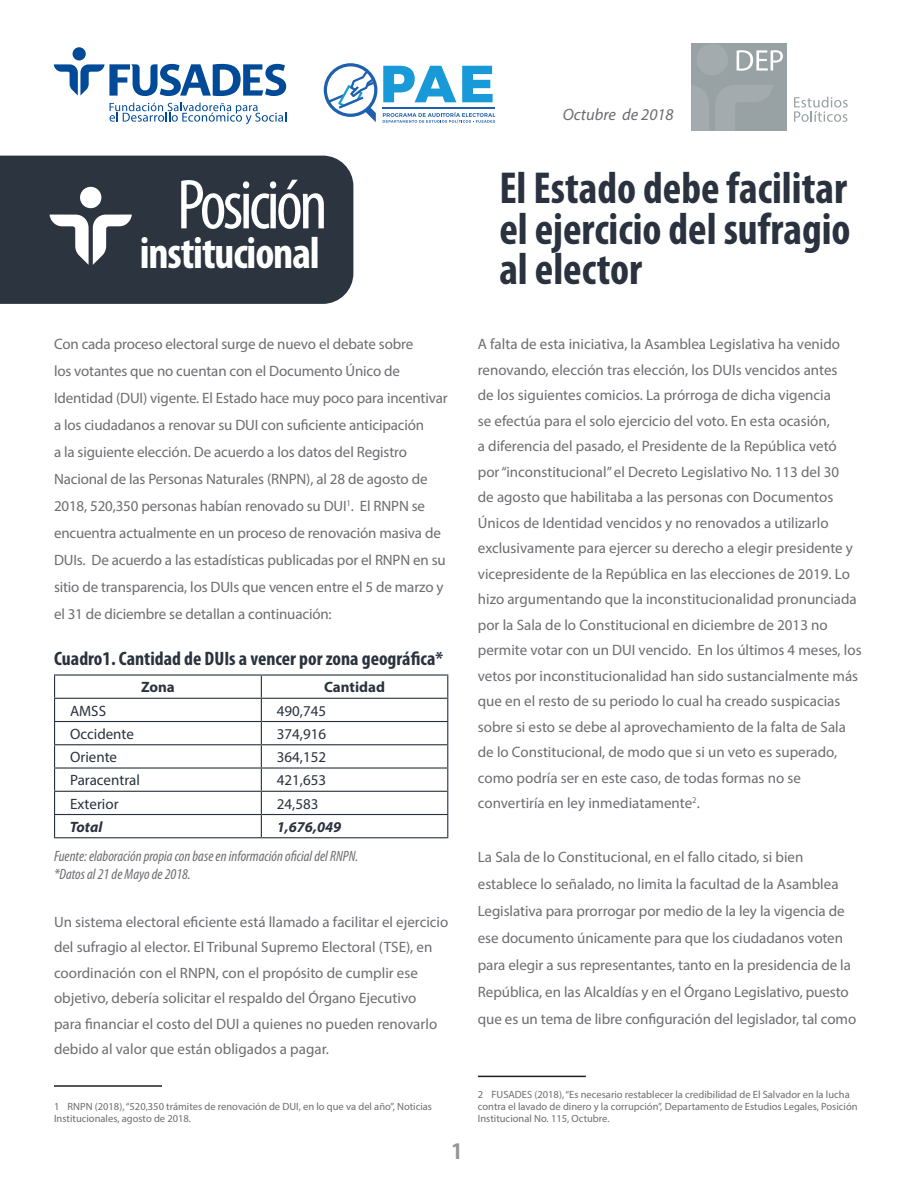
<style>
.page{position:relative;width:918px;height:1188px;background:#fff}
.page>*{position:absolute;margin:0;border:0;box-sizing:border-box;transform-origin:0 0}
.Subtítulo{font:condensed 71.4px "Myriad Pro";letter-spacing:-.05em;color:#fff}
.Subtítulo-2{font:700 condensed 45px/40.5px "Myriad Pro";color:#29323e;text-align:justify}
.Subtítulo-3{font:700 condensed 45px "Myriad Pro";letter-spacing:-.025em;color:#fff}
.t1{font:700 condensed 24px "Myriad Pro";color:#939598}
.t2{font:700 condensed 19.5px "Myriad Pro";color:#29323e}
.t3{font:italic 16.5px "Myriad Pro";color:#6c6d70}
.t4{font:15px/25.5px "Myriad Pro";color:#6c6d70}
.t5{font:italic condensed 15px "Myriad Pro";color:#6c6d70}
.t6{font:15px "Myriad Pro";color:#29323e}
.t7{font:italic 700 15px "Myriad Pro";color:#29323e}
.t8{font:700 15px "Myriad Pro";color:#29323e}
.t9{font:10.5px/12px "Myriad Pro";color:#6c6d70}
</style>
<div class="page">
<div style="left:0;top:156px;width:353px;height:148px;background:#2b343f"></div>
<hr style="left:54px;top:1085px;width:108px;height:2px;background:#231f20">
<hr style="left:478px;top:1076px;width:108px;height:1px;background:#231f20">
<div style="left:692px;top:44px;width:95px;height:87px;background:#98a1a4"></div>
<svg style="left:794px;top:97px;width:54px;height:25px"></svg>
<svg style="left:737px;top:50px;width:46px;height:21px"></svg>
<div style="left:696px;top:44px;width:32px;height:31px;background:#a3abaf;border-radius:50%"></div>
<svg style="left:716px;top:85px;width:57px;height:45px"></svg>
<svg style="left:692px;top:86px;width:17px;height:44px"></svg>
<div style="left:73px;top:47px;width:13px;height:13px;background:#004a98;border-radius:50%"></div>
<svg style="left:54px;top:64px;width:232px;height:32px"></svg>
<svg style="left:110px;top:103px;width:176px;height:21px"></svg>
<div style="left:80px;top:187px;width:21px;height:21px;background:#fff;border-radius:50%"></div>
<svg style="left:50px;top:215px;width:82px;height:50px"></svg>
<hr style="left:54px;top:674px;width:207px;height:2px;background:#29323e">
<hr style="left:261px;top:674px;width:187px;height:2px;background:#29323e">
<hr style="left:54px;top:698px;width:207px;height:1px;background:#29323e">
<hr style="left:261px;top:698px;width:187px;height:1px;background:#29323e">
<hr style="left:54px;top:721px;width:207px;height:1px;background:#29323e">
<hr style="left:261px;top:721px;width:187px;height:1px;background:#29323e">
<hr style="left:54px;top:744px;width:207px;height:1px;background:#29323e">
<hr style="left:261px;top:744px;width:187px;height:1px;background:#29323e">
<hr style="left:54px;top:767px;width:207px;height:2px;background:#29323e">
<hr style="left:261px;top:767px;width:187px;height:2px;background:#29323e">
<hr style="left:54px;top:791px;width:207px;height:1px;background:#29323e">
<hr style="left:261px;top:791px;width:187px;height:1px;background:#29323e">
<hr style="left:54px;top:814px;width:207px;height:1px;background:#29323e">
<svg style="left:54px;top:676px;width:1px;height:161px"></svg>
<hr style="left:261px;top:814px;width:187px;height:1px;background:#29323e">
<svg style="left:261px;top:676px;width:1px;height:161px"></svg>
<svg style="left:447px;top:676px;width:1px;height:161px"></svg>
<hr style="left:54px;top:837px;width:207px;height:1px;background:#29323e">
<hr style="left:261px;top:837px;width:187px;height:1px;background:#29323e">
<svg style="left:324px;top:63px;width:53px;height:59px"></svg>
<svg style="left:383px;top:112px;width:112px;height:11px"></svg>
<svg style="left:383px;top:66px;width:73px;height:36px"></svg>
<svg style="left:462px;top:66px;width:31px;height:36px"></svg>
<hr style="left:382px;top:107px;width:113px;height:1px;background:#1e60ae">
<p class="Subtítulo" style="left:177px;top:162px;width:152px">Posición</p>
<p class="Subtítulo-3" style="left:140px;top:225px;width:182px">institucional</p>
<p class="t3" style="left:563px;top:104px;width:113px">Octubre de 2018</p>
<p class="Subtítulo-2" style="left:499px;top:167px;width:353px">El Estado debe facilitar el ejercicio del sufragio al elector</p>
<p class="t4" style="left:54px;top:331px;width:395px;line-height:27px">Con cada proceso electoral surge de nuevo el debate sobre<br>los votantes que no cuentan con el Documento Único de Identidad (DUI) vigente. El Estado hace muy poco para incentivar a los ciudadanos a renovar su DUI con suficiente anticipación<br>a la siguiente elección. De acuerdo a los datos del Registro Nacional de las Personas Naturales (RNPN), al 28 de agosto de 2018, 520,350 personas habían renovado su DUI<sup>1</sup>. El RNPN se encuentra actualmente en un proceso de renovación masiva de DUIs. De acuerdo a las estadísticas publicadas por el RNPN en su sitio de transparencia, los DUIs que vencen entre el 5 de marzo y el 31 de diciembre se detallan a continuación:</p>
<p class="t2" style="left:54px;top:647px;width:391px">Cuadro1. Cantidad de DUIs a vencer por zona geográfica*</p>
<p class="t8" style="left:141px;top:677px;width:35px">Zona</p>
<p class="t8" style="left:324px;top:677px;width:62px">Cantidad</p>
<p class="t6" style="left:70px;top:701px;width:37px">AMSS</p>
<p class="t6" style="left:277px;top:701px;width:51px">490,745</p>
<p class="t6" style="left:70px;top:724px;width:65px">Occidente</p>
<p class="t6" style="left:277px;top:724px;width:51px">374,916</p>
<p class="t6" style="left:70px;top:748px;width:48px">Oriente</p>
<p class="t6" style="left:277px;top:748px;width:51px">364,152</p>
<p class="t6" style="left:70px;top:771px;width:71px">Paracentral</p>
<p class="t6" style="left:277px;top:771px;width:51px">421,653</p>
<p class="t6" style="left:70px;top:794px;width:50px">Exterior</p>
<p class="t6" style="left:277px;top:794px;width:43px">24,583</p>
<p class="t7" style="left:70px;top:817px;width:34px">Total</p>
<p class="t7" style="left:277px;top:817px;width:66px">1,676,049</p>
<p class="t5" style="left:54px;top:847px;width:306px">Fuente: elaboración propia con base en información oficial del RNPN.</p>
<p class="t5" style="left:54px;top:865px;width:138px">*Datos al 21 de Mayo de 2018.</p>
<p class="t4" style="left:54px;top:909px;width:396px">Un sistema electoral eficiente está llamado a facilitar el ejercicio del sufragio al elector. El Tribunal Supremo Electoral (TSE), en coordinación con el RNPN, con el propósito de cumplir ese</p>
<p class="t4" style="left:54px;top:985px;width:385px">objetivo, debería solicitar el respaldo del Órgano Ejecutivo para financiar el costo del DUI a quienes no pueden renovarlo debido al valor que están obligados a pagar.</p>
<p class="t9" style="left:54px;top:1100px;width:380px">1 RNPN (2018), “520,350 trámites de renovación de DUI, en lo que va del año”, Noticias<br>Institucionales, agosto de 2018.</p>
<p class="t1" style="left:452px;top:1137px;width:12px">1</p>
<p class="t4" style="left:478px;top:331px;width:385px">A falta de esta iniciativa, la Asamblea Legislativa ha venido renovando, elección tras elección, los DUIs vencidos antes<br>de los siguientes comicios. La prórroga de dicha vigencia<br>se efectúa para el solo ejercicio del voto. En esta ocasión,<br>a diferencia del pasado, el Presidente de la República vetó por “inconstitucional” el Decreto Legislativo No. 113 del 30<br>de agosto que habilitaba a las personas con Documentos Únicos de Identidad vencidos y no renovados a utilizarlo exclusivamente para ejercer su derecho a elegir presidente y vicepresidente de la República en las elecciones de 2019. Lo hizo argumentando que la inconstitucionalidad pronunciada por la Sala de lo Constitucional en diciembre de 2013 no permite votar con un DUI vencido. En los últimos 4 meses, los vetos por inconstitucionalidad han sido sustancialmente más que en el resto de su periodo lo cual ha creado suspicacias sobre si esto se debe al aprovechamiento de la falta de Sala de lo Constitucional, de modo que si un veto es superado, como podría ser en este caso, de todas formas no se convertiría en ley inmediatamente<sup>2</sup>.</p>
<p class="t4" style="left:478px;top:844px;width:362px;line-height:27px">La Sala de lo Constitucional, en el fallo citado, si bien establece lo señalado, no limita la facultad de la Asamblea</p>
<p class="t4" style="left:478px;top:898px;width:380px;line-height:27px">Legislativa para prorrogar por medio de la ley la vigencia de ese documento únicamente para que los ciudadanos voten para elegir a sus representantes, tanto en la presidencia de la República, en las Alcaldías y en el Órgano Legislativo, puesto que es un tema de libre configuración del legislador, tal como</p>
<p class="t9" style="left:478px;top:1088px;width:381px">2 FUSADES (2018), “Es necesario restablecer la credibilidad de El Salvador en la lucha contra el lavado de dinero y la corrupción”, Departamento de Estudios Legales, Posición<br>Institucional No. 115, Octubre.</p>
</div>
